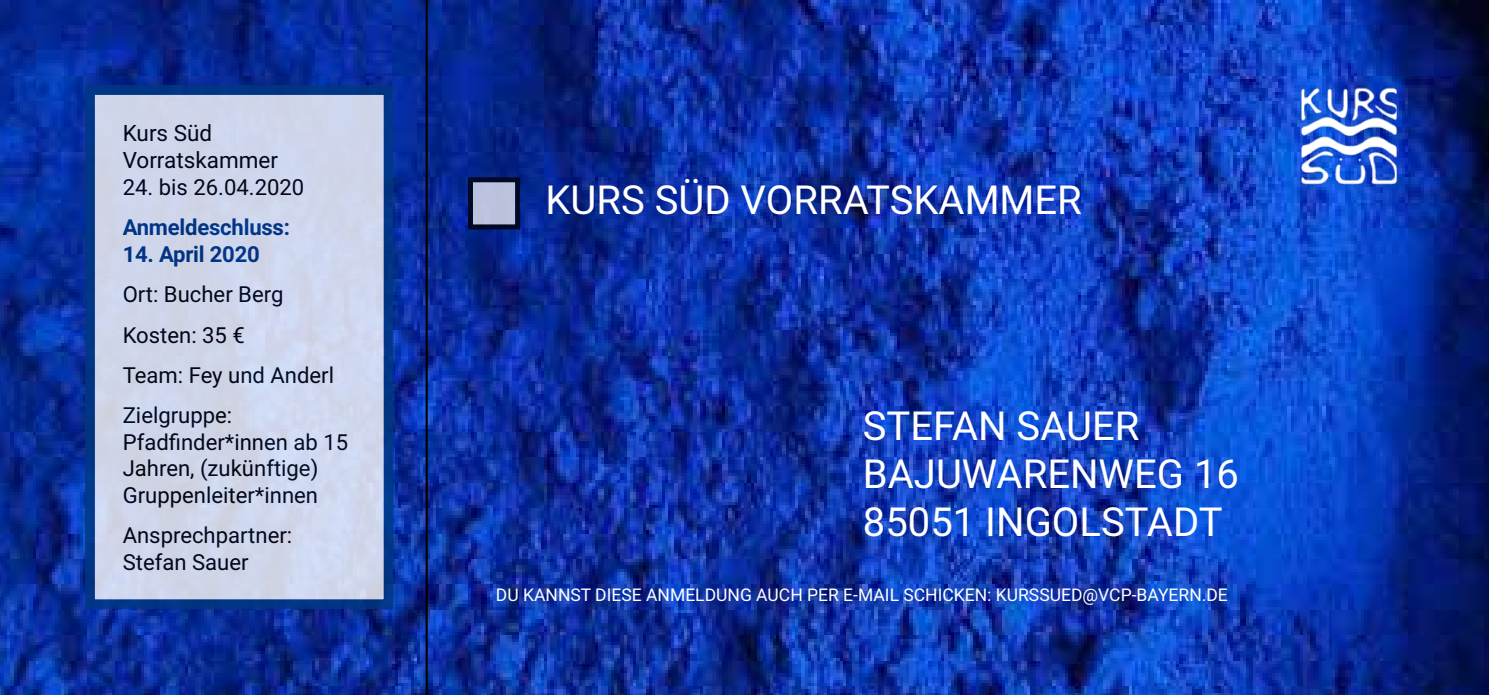
<style>
.page{position:relative;width:1489px;height:695px;background:#fff}
.page>*{position:absolute;margin:0;border:0;box-sizing:border-box;transform-origin:0 0}
.t1{font:40px/48px "Roboto";color:#fff}
.t2{font:22.5px/27px "Roboto";color:#000}
.t3{font:22px/40.5px "Roboto";color:#000}
.t4{font:700 22px "Roboto";letter-spacing:-.01em;color:#003882}
.t5{font:17.5px "Roboto";color:#fff}
</style>
<div class="page">
<img style="left:428px;top:0;width:1060px;height:694px">
<img style="left:1297px;top:85px;width:104px;height:103px">
<div style="left:470px;top:180px;width:47px;height:47px;background:#bbc2dd"></div>
<div style="left:468px;top:177px;width:52px;height:52px;border:5px solid #000"></div>
<svg style="left:0;top:0;width:428px;height:694px;background:#697fbf"></svg>
<p class="t2" style="left:123px;top:119px;width:157px">Kurs Süd<br>Vorratskammer</p>
<p class="t3" style="left:123px;top:166px;width:183px">24. bis 26.04.2020</p>
<p class="t4" style="left:123px;top:212px;width:169px">Anmeldeschluss:</p>
<p class="t4" style="left:123px;top:238px;width:139px">14. April 2020</p>
<p class="t3" style="left:123px;top:273px;width:213px">Ort: Bucher Berg<br>Kosten: 35 €<br>Team: Fey und Anderl<br>Zielgruppe:</p>
<p class="t3" style="left:123px;top:428px;width:227px;line-height:26.5px">Pfadfinder*innen ab 15<br>Jahren, (zukünftige)<br>Gruppenleiter*innen</p>
<p class="t3" style="left:123px;top:521px;width:171px;line-height:26.5px">Ansprechpartner:<br>Stefan Sauer</p>
<h1 class="t1" style="left:545px;top:174px;width:50px">Kurs</h1>
<h1 class="t1" style="left:654px;top:174px;width:139px">Süd Vorratskammer</h1>
<h1 class="t1" style="left:862px;top:400px;width:278px">Stefan Sauer<br>Bajuwarenweg</h1>
<h1 class="t1" style="left:1193px;top:448px;width:46px">16</h1>
<h1 class="t1" style="left:862px;top:496px;width:147px">85051 Ingolstadt</h1>
<p class="t5" style="left:496px;top:582px;width:40px">du kannst</p>
<p class="t5" style="left:595px;top:582px;width:27px">diese</p>
<p class="t5" style="left:646px;top:582px;width:24px">Anmeldung</p>
<p class="t5" style="left:756px;top:582px;width:13px">auch</p>
<p class="t5" style="left:807px;top:582px;width:11px">per</p>
<p class="t5" style="left:843px;top:582px;width:72px">E-Mail sch</p>
<p class="t5" style="left:937px;top:582px;width:17px">icken</p>
<p class="t5" style="left:987px;top:582px;width:21px">: kurssued</p>
<p class="t5" style="left:1082px;top:582px;width:28px">@vcp</p>
<p class="t5" style="left:1131px;top:582px;width:48px">-bayern</p>
<p class="t5" style="left:1201px;top:582px;width:16px">.de</p>
</div>
